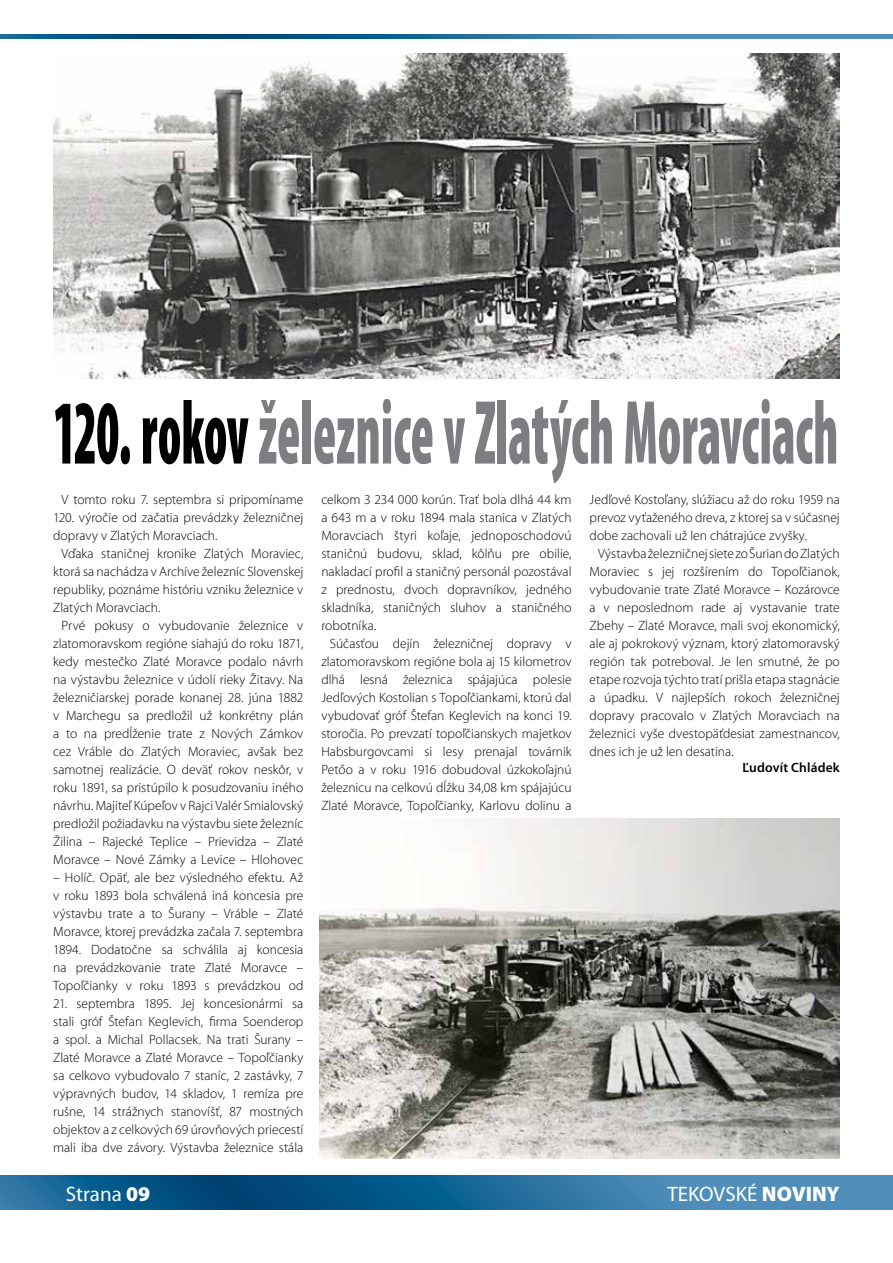
<style>
.page{position:relative;width:893px;height:1263px;background:#fff}
.page>*{position:absolute;margin:0;border:0;box-sizing:border-box;transform-origin:0 0}
.t1{font:900 condensed 91.8px "Mini Pro";color:#7c7e81;scale:.57 1}
.t2{font:21px "Mini Pro";color:#fff}
.t3{font:300 13.5px/18px "Mini Pro";color:#000;text-align:justify}
.t4{font:600 13.5px "Mini Pro";letter-spacing:.015em;color:#000}
.s1{color:#000}
.s2{font-weight:900}
</style>
<div class="page">
<svg style="left:0;top:1176px;width:893px;height:34px;background:#226c9a"></svg>
<svg style="left:0;top:34px;width:893px;height:4px;background:#246d9c"></svg>
<img style="left:53px;top:53px;width:787px;height:325px">
<img style="left:320px;top:819px;width:520px;height:340px">
<h1 class="t1" style="left:53px;top:382px;width:1379px"><span class="s1">120. rokov</span> železnice v Zlatých Moravciach</h1>
<p class="t3" style="left:53px;top:491px;width:252px;text-indent:9px">V tomto roku 7. septembra si pripomíname 120. výročie od začatia prevádzky železničnej dopravy v Zlatých Moravciach.</p>
<p class="t3" style="left:53px;top:545px;width:252px;text-indent:9px">Vďaka staničnej kronike Zlatých Moraviec, ktorá sa nachádza v Archíve železníc Slovenskej republiky, poznáme históriu vzniku železnice v Zlatých Moravciach.</p>
<p class="t3" style="left:53px;top:617px;width:252px;text-indent:9px">Prvé pokusy o vybudovanie železnice v zlatomoravskom regióne siahajú do roku 1871, kedy mestečko Zlaté Moravce podalo návrh na výstavbu železnice v údolí rieky Žitavy. Na železničiarskej porade konanej 28. júna 1882 v Marchegu sa predložil už konkrétny plán a to na predĺženie trate z Nových Zámkov cez Vráble do Zlatých Moraviec, avšak bez samotnej realizácie. O deväť rokov neskôr, v roku 1891, sa pristúpilo k posudzovaniu iného návrhu. Majiteľ Kúpeľov v Rajci Valér Smialovský predložil požiadavku na výstavbu siete železníc Žilina – Rajecké Teplice – Prievidza – Zlaté Moravce – Nové Zámky a Levice – Hlohovec</p>
<p class="t3" style="left:53px;top:869px;width:252px">– Holíč. Opäť, ale bez výsledného efektu. Až v roku 1893 bola schválená iná koncesia pre výstavbu trate a to Šurany – Vráble – Zlaté Moravce, ktorej prevádzka začala 7. septembra 1894. Dodatočne sa schválila aj koncesia na prevádzkovanie trate Zlaté Moravce – Topoľčianky v roku 1893 s prevádzkou od</p>
<p class="t3" style="left:53px;top:995px;width:252px">21. septembra 1895. Jej koncesionármi sa stali gróf Štefan Keglevich, firma Soenderop a spol. a Michal Pollacsek. Na trati Šurany – Zlaté Moravce a Zlaté Moravce – Topoľčianky sa celkovo vybudovalo 7 staníc, 2 zastávky, 7 výpravných budov, 14 skladov, 1 remíza pre rušne, 14 strážnych stanovíšť, 87 mostných objektov a z celkových 69 úrovňových priecestí mali iba dve závory. Výstavba železnice stála</p>
<p class="t3" style="left:321px;top:491px;width:252px">celkom 3 234 000 korún. Trať bola dlhá 44 km a 643 m a v roku 1894 mala stanica v Zlatých Moravciach štyri koľaje, jednoposchodovú staničnú budovu, sklad, kôlňu pre obilie, nakladací profil a staničný personál pozostával z prednostu, dvoch dopravníkov, jedného skladníka, staničných sluhov a staničného robotníka.</p>
<p class="t3" style="left:321px;top:635px;width:252px;text-indent:9px">Súčasťou dejín železničnej dopravy v zlatomoravskom regióne bola aj 15 kilometrov dlhá lesná železnica spájajúca polesie Jedľových Kostolian s Topoľčiankami, ktorú dal vybudovať gróf Štefan Keglevich na konci 19. storočia. Po prevzatí topoľčianskych majetkov Habsburgovcami si lesy prenajal továrnik Petőo a v roku 1916 dobudoval úzkokoľajnú železnicu na celkovú dĺžku 34,08 km spájajúcu Zlaté Moravce, Topoľčianky, Karlovu dolinu a</p>
<p class="t3" style="left:590px;top:490px;width:252px">Jedľové Kostoľany, slúžiacu až do roku 1959 na prevoz vyťaženého dreva, z ktorej sa v súčasnej dobe zachovali už len chátrajúce zvyšky.</p>
<p class="t3" style="left:590px;top:544px;width:252px;text-indent:9px">Výstavba železničnej siete zo Šurian do Zlatých Moraviec s jej rozšírením do Topoľčianok, vybudovanie trate Zlaté Moravce – Kozárovce a v neposlednom rade aj vystavanie trate Zbehy – Zlaté Moravce, mali svoj ekonomický, ale aj pokrokový význam, ktorý zlatomoravský región tak potreboval. Je len smutné, že po etape rozvoja týchto tratí prišla etapa stagnácie a úpadku. V najlepších rokoch železničnej dopravy pracovalo v Zlatých Moravciach na železnici vyše dvestopäťdesiat zamestnancov, dnes ich je už len desatina.</p>
<p class="t4" style="left:742px;top:760px;width:99px">Ľudovít Chládek</p>
<h2 class="t2" style="left:66px;top:1182px;width:86px">Strana <span class="s2">09</span></h2>
<h2 class="t2" style="left:667px;top:1182px;width:174px">TEKOVSKÉ <span class="s2">NOVINY</span></h2>
</div>
